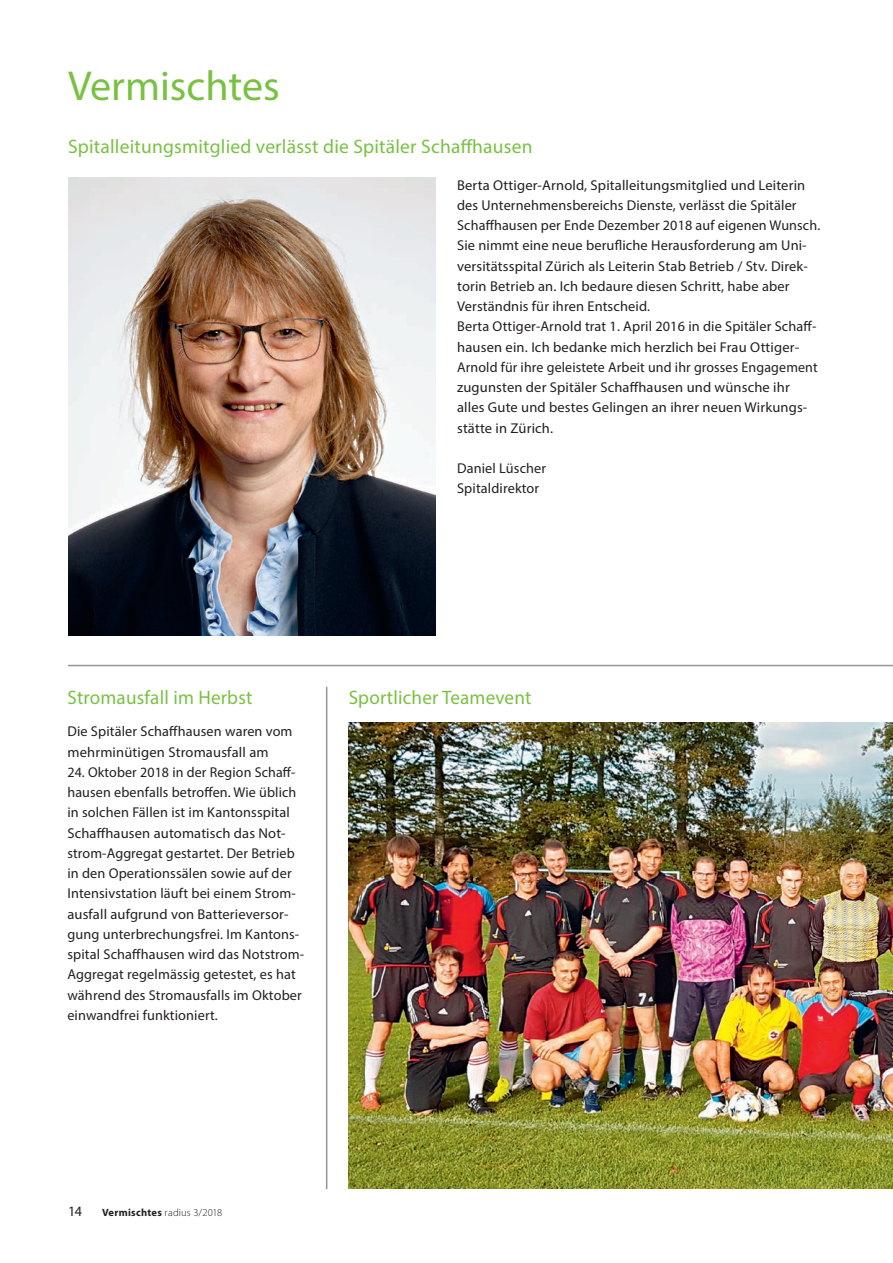
<style>
.page{position:relative;width:893px;height:1263px;background:#fff}
.page>*{position:absolute;margin:0;border:0;box-sizing:border-box;transform-origin:0 0}
.t1{font:42px "Myriad Pro";color:#79c142}
.t2{font:19.5px "Myriad Pro";letter-spacing:.01em;color:#79c142}
.t3{font:14.25px/20.2px "Myriad Pro";letter-spacing:.01em;color:#231f20}
.t4{font:300 10.5px "Myriad Pro";letter-spacing:.015em;color:#231f20}
.s1{font-weight:700}
</style>
<div class="page">
<img style="left:68px;top:178px;width:368px;height:457px">
<hr style="left:68px;top:665px;width:825px;height:1px;background:#939598">
<img style="left:349px;top:723px;width:544px;height:465px">
<hr style="left:326px;top:687px;width:1px;height:502px;background:#939598">
<h1 class="t1" style="left:68px;top:60px;width:213px">Vermischtes</h1>
<h2 class="t2" style="left:68px;top:134px;width:466px">Spitalleitungsmitglied verlässt die Spitäler Schaffhausen</h2>
<p class="t3" style="left:457px;top:174px;width:365px">Berta Ottiger-Arnold, Spitalleitungsmitglied und Leiterin des Unternehmensbereichs Dienste, verlässt die Spitäler Schaffhausen per Ende Dezember 2018 auf eigenen Wunsch.<br>Sie nimmt eine neue berufliche Herausforderung am Uni&shy;versitätsspital Zürich als Leiterin Stab Betrieb / Stv. Direk&shy;torin Betrieb an. Ich bedaure diesen Schritt, habe aber Verständnis für ihren Entscheid.<br>Berta Ottiger-Arnold trat 1. April 2016 in die Spitäler Schaff&shy;hausen ein. Ich bedanke mich herzlich bei Frau Ottiger-Arnold für ihre geleistete Arbeit und ihr grosses Engagement zugunsten der Spitäler Schaffhausen und wünsche ihr alles Gute und bestes Gelingen an ihrer neuen Wirkungs&shy;stätte in Zürich.</p>
<p class="t3" style="left:457px;top:458px;width:91px">Daniel Lüscher<br>Spitaldirektor</p>
<h2 class="t2" style="left:68px;top:685px;width:186px">Stromausfall im Herbst</h2>
<p class="t3" style="left:67px;top:721px;width:227px">Die Spitäler Schaffhausen waren vom mehrminütigen Stromausfall am</p>
<p class="t3" style="left:67px;top:762px;width:238px">24. Oktober 2018 in der Region Schaff&shy;hausen ebenfalls betroffen. Wie üblich in solchen Fällen ist im Kantonsspital Schaffhausen automatisch das Not&shy;strom-Aggregat gestartet. Der Betrieb in den Operationssälen sowie auf der Intensivstation läuft bei einem Strom&shy;ausfall aufgrund von Batterieversor&shy;gung unterbrechungsfrei. Im Kantons&shy;spital Schaffhausen wird das Notstrom-Aggregat regelmässig getestet, es hat während des Stromausfalls im Oktober einwandfrei funktioniert.</p>
<h2 class="t2" style="left:349px;top:685px;width:184px">Sportlicher Teamevent</h2>
<p class="t3" style="left:68px;top:1201px;width:15px">14</p>
<p class="t4" style="left:102px;top:1207px;width:122px"><span class="s1">Vermischtes</span> radius 3/2018</p>
</div>
